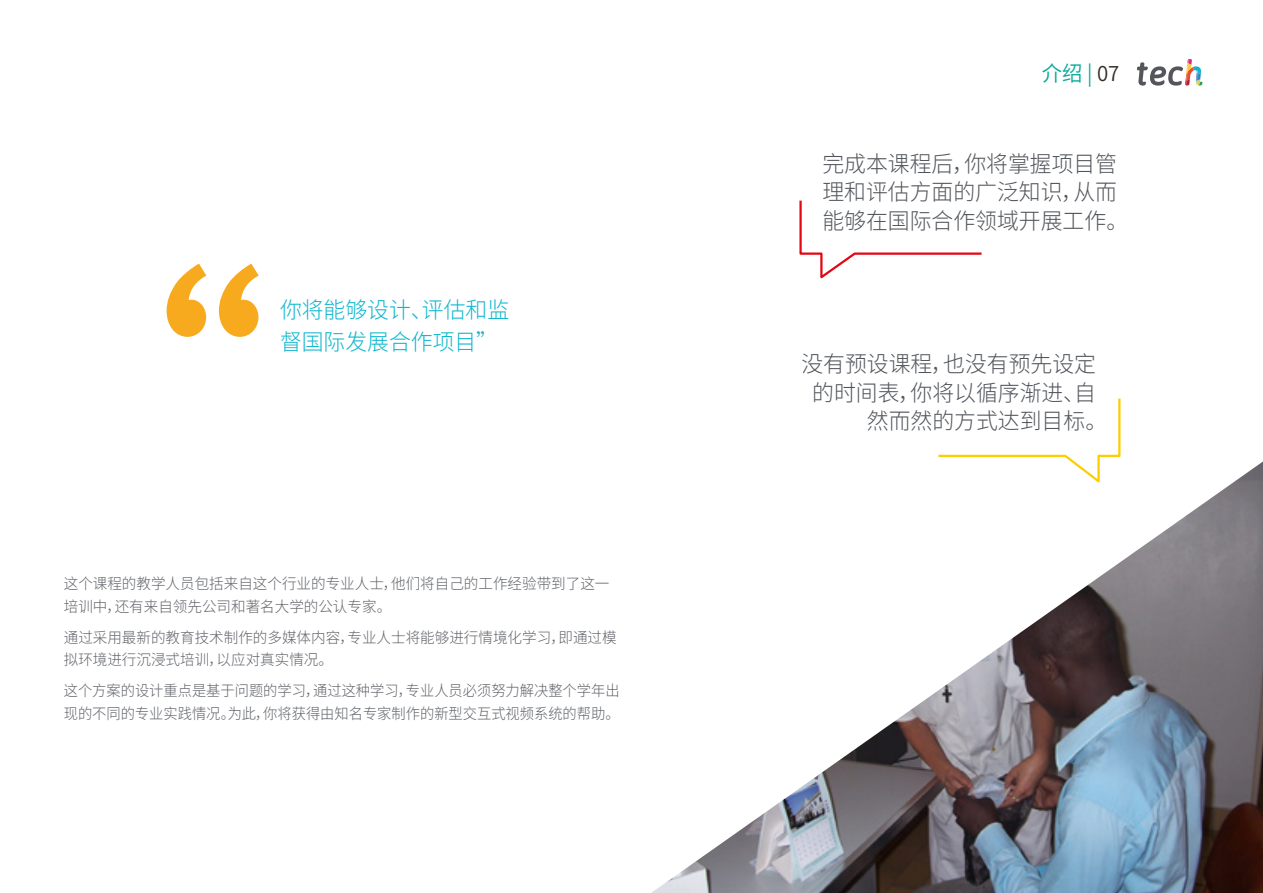
<style>
.page{position:relative;width:1263px;height:893px;background:#fff}
.page>*{position:absolute;margin:0;border:0;box-sizing:border-box;transform-origin:0 0}
.t1{font:300 22.5px/28.5px "Source Han Sans CN";color:#52555b}
.t2{font:300 22.5px/31.5px "Source Han Sans CN";color:#0fb6cf}
.t3{font:21px "Source Han Sans CN";color:#00a996}
.t4{font:300 15px/22.5px "Source Han Sans CN";color:#61646a}
.t5{font:300 15px/22.5px "Source Han Sans CN";color:#61646a;scale:.95 1}
.s1{color:#312e20}
</style>
<div class="page">
<svg style="left:167px;top:264px;width:92px;height:73px"></svg>
<svg style="left:938px;top:398px;width:183px;height:63px"></svg>
<svg style="left:799px;top:200px;width:183px;height:79px"></svg>
<svg style="left:1137px;top:59px;width:65px;height:27px"></svg>
<img style="left:651px;top:461px;width:612px;height:432px">
<h1 class="t2" style="left:280px;top:295px;width:231px">你将能够设计、评估和监督国际发展合作项目”</h1>
<p class="t4" style="left:64px;top:573px;width:547px">这个课程的教学人员包括来自这个行业的专业人士，他们将自己的工作经验带到了这一培训中，还有来自领先公司和著名大学的公认专家。</p>
<p class="t4" style="left:64px;top:626px;width:554px">通过采用最新的教育技术制作的多媒体内容，专业人士将能够进行情境化学习，即通过模拟环境进行沉浸式培训，以应对真实情况。</p>
<p class="t5" style="left:64px;top:680px;width:587px">这个方案的设计重点是基于问题的学习，通过这种学习，专业人员必须努力解决整个学年出现的不同的专业实践情况。为此，你将获得由知名专家制作的新型交互式视频系统的帮助。</p>
<h2 class="t3" style="left:1042px;top:61px;width:79px">介绍 | <span class="s1">07</span></h2>
<h1 class="t1" style="left:822px;top:150px;width:307px">完成本课程后，你将掌握项目管理和评估方面的广泛知识，从而能够在国际合作领域开展工作。</h1>
<h1 class="t1" style="left:801px;top:350px;width:296px">没有预设课程，也没有预先设定</h1>
<h1 class="t1" style="left:812px;top:379px;width:285px">的时间表，你将以循序渐进、自</h1>
<h1 class="t1" style="left:867px;top:407px;width:242px">然而然的方式达到目标。</h1>
</div>
